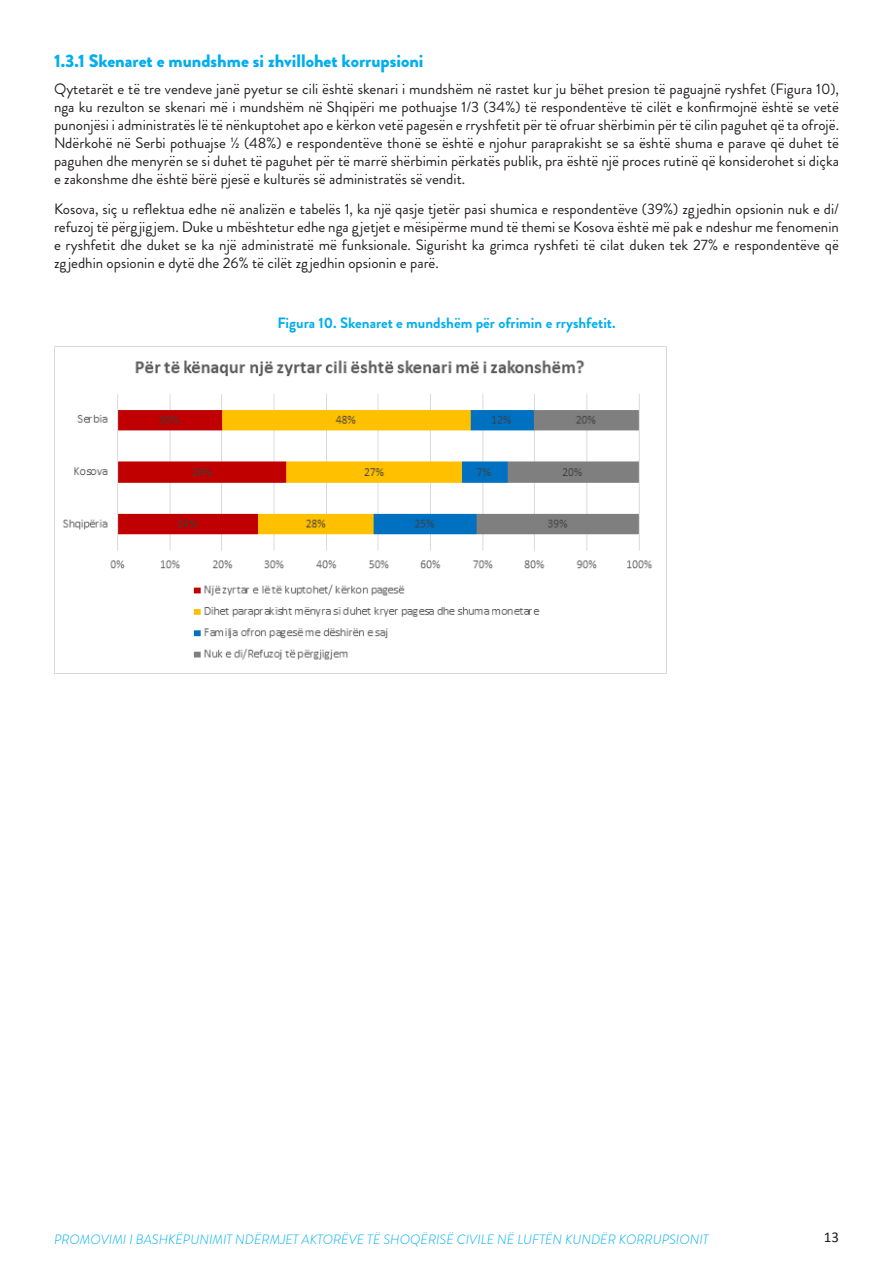
<style>
.page{position:relative;width:893px;height:1263px;background:#fff}
.page>*{position:absolute;margin:0;border:0;box-sizing:border-box;transform-origin:0 0}
.Heading_2{font:900 18px "Brandon Grotesque";color:#00aeef}
.t1{font:15px/18px "Brandon Grotesque";color:#231f20;text-align:justify}
.t2{font:700 15px "Brandon Grotesque";color:#00aeef}
.t3{font:15px "Calibri";color:#231f20}
.t4{font:italic 300 13.5px "Brandon Grotesque";color:#00b0f0}
</style>
<div class="page">
<img style="left:54px;top:346px;width:613px;height:328px">
<p class="Heading_2" style="left:54px;top:48px;width:371px">1.3.1 Skenaret e mundshme si zhvillohet korrupsioni</p>
<p class="t1" style="left:54px;top:80px;width:787px">Qytetarët e të tre vendeve janë pyetur se cili është skenari i mundshëm në rastet kur ju bëhet presion të paguajnë ryshfet (Figura 10), nga ku rezulton se skenari më i mundshëm në Shqipëri me pothuajse 1/3 (34%) të respondentëve të cilët e konfirmojnë është se vetë punonjësi i administratës lë të nënkuptohet apo e kërkon vetë pagesën e rryshfetit për të ofruar shërbimin për të cilin paguhet që ta ofrojë.<br>Ndërkohë në Serbi pothuajse ½ (48%) e respondentëve thonë se është e njohur paraprakisht se sa është shuma e parave që duhet të paguhen dhe menyrën se si duhet të paguhet për të marrë shërbimin përkatës publik, pra është një proces rutinë që konsiderohet si diçka e zakonshme dhe është bërë pjesë e kulturës së administratës së vendit.</p>
<p class="t1" style="left:54px;top:200px;width:786px">Kosova, siç u reflektua edhe në analizën e tabelës 1, ka një qasje tjetër pasi shumica e respondentëve (39%) zgjedhin opsionin nuk e di/ refuzoj të përgjigjem. Duke u mbështetur edhe nga gjetjet e mësipërme mund të themi se Kosova është më pak e ndeshur me fenomenin e ryshfetit dhe duket se ka një administratë më funksionale. Sigurisht ka grimca ryshfeti të cilat duken tek 27% e respondentëve që zgjedhin opsionin e dytë dhe 26% të cilët zgjedhin opsionin e parë.</p>
<p class="t2" style="left:277px;top:312px;width:340px">Figura 10. Skenaret e mundshëm për ofrimin e rryshfetit.</p>
<p class="t4" style="left:54px;top:1230px;width:656px">PROMOVIMI I BASHKËPUNIMIT NDËRMJET AKTORËVE TË SHOQËRISË CIVILE NË LUFTËN KUNDËR KORRUPSIONIT</p>
<p class="t3" style="left:824px;top:1227px;width:17px">13</p>
</div>
